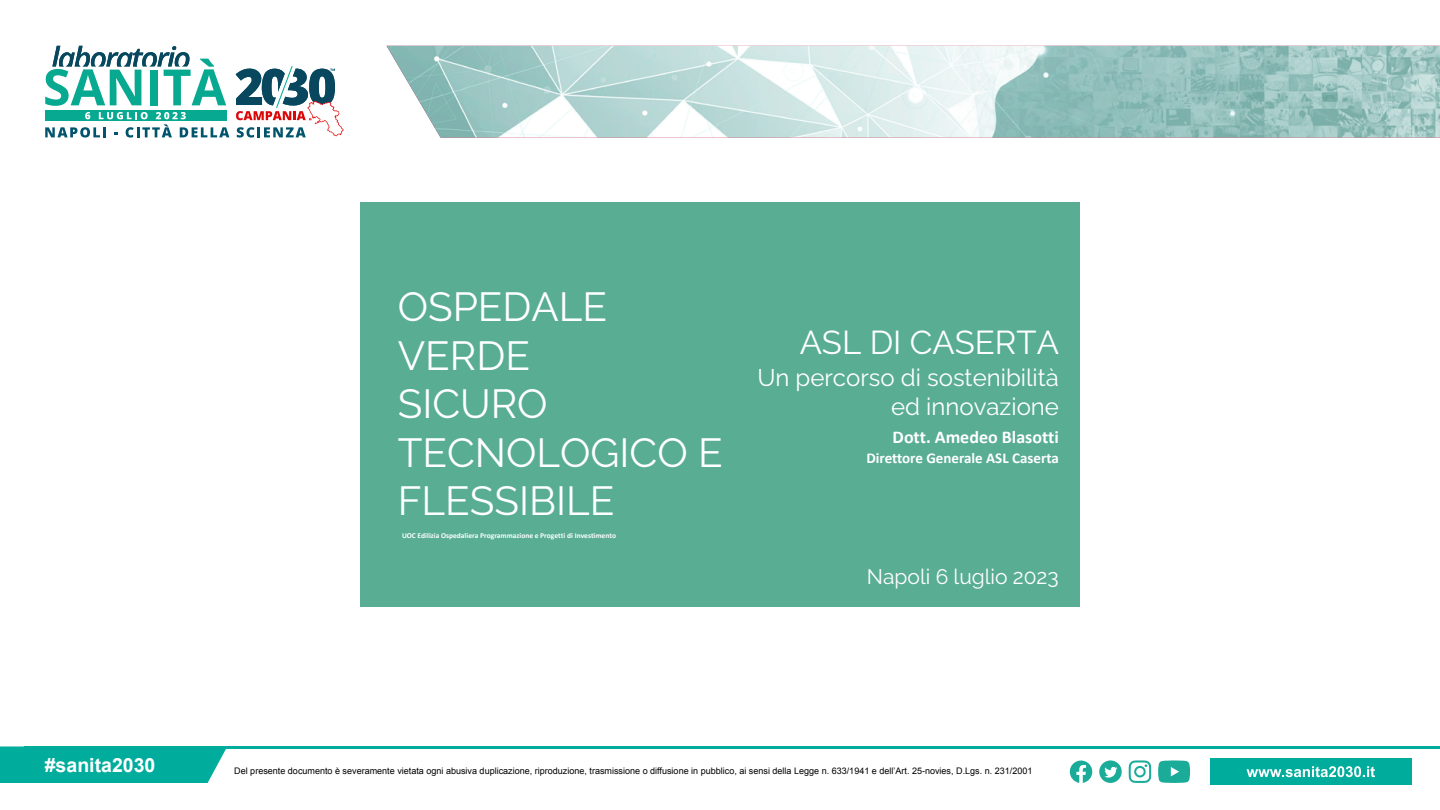
<style>
.page{position:relative;width:1440px;height:810px;background:#fff}
.page>*{position:absolute;margin:0;border:0;box-sizing:border-box;transform-origin:0 0}
.t1{font:40.5px/48.5px "Raleway";color:#fff}
.t2{font:33px "Raleway";color:#fff}
.t3{font:24px/28.6px "Raleway";color:#fff;text-align:right}
.t4{font:21px "Raleway";color:#fff}
.t5{font:700 19.5px "Arial";color:#fff}
.t6{font:700 18px "Calibri";color:#fff}
.t7{font:700 15px "Calibri";color:#fff}
.t8{font:9px "Arial";color:#000}
.t9{font:700 7.5px "Calibri";color:#fff}
</style>
<div class="page">
<img style="left:386px;top:46px;width:1054px;height:92px">
<div style="left:0;top:746px;width:226px;height:37px;background:#00ad9c"></div>
<div style="left:1210px;top:759px;width:201px;height:26px;background:#00ad9c"></div>
<hr style="left:24px;top:746px;width:1416px;height:3px;background:#00ad9c">
<svg style="left:1247px;top:766px;width:128px;height:11px"></svg>
<svg style="left:1129px;top:760px;width:22px;height:23px"></svg>
<svg style="left:1158px;top:760px;width:32px;height:23px"></svg>
<svg style="left:1070px;top:761px;width:22px;height:22px"></svg>
<svg style="left:1099px;top:760px;width:23px;height:23px"></svg>
<div style="left:45px;top:110px;width:181px;height:11px;background:#07a990"></div>
<svg style="left:45px;top:46px;width:181px;height:60px"></svg>
<svg style="left:236px;top:66px;width:107px;height:72px"></svg>
<svg style="left:45px;top:112px;width:184px;height:26px"></svg>
<div style="left:360px;top:202px;width:720px;height:406px;background:#58ad93"></div>
<h3 class="t5" style="left:45px;top:752px;width:112px">#sanita2030</h3>
<h1 class="t1" style="left:398px;top:278px;width:326px">OSPEDALE<br>VERDE<br>SICURO<br>TECNOLOGICO E<br>FLESSIBILE</h1>
<p class="t9" style="left:402px;top:530px;width:216px">UOC Edilizia Ospedaliera Programmazione e Progetti di Investimento</p>
<h2 class="t2" style="left:800px;top:317px;width:261px">ASL DI CASERTA</h2>
<h3 class="t3" style="left:757px;top:361px;width:303px">Un percorso di sostenibilità ed innovazione</h3>
<h3 class="t6" style="left:893px;top:424px;width:168px">Dott. Amedeo Blasotti</h3>
<h3 class="t7" style="left:866px;top:447px;width:194px">Direttore Generale ASL Caserta</h3>
<h3 class="t4" style="left:867px;top:560px;width:193px">Napoli 6 luglio 2023</h3>
<p class="t8" style="left:234px;top:765px;width:800px">Del presente documento è severamente vietata ogni abusiva duplicazione, riproduzione, trasmissione o diffusione in pubblico, ai sensi della Legge n. 633/1941 e dell’Art. 25-novies, D.Lgs. n. 231/2001</p>
</div>
